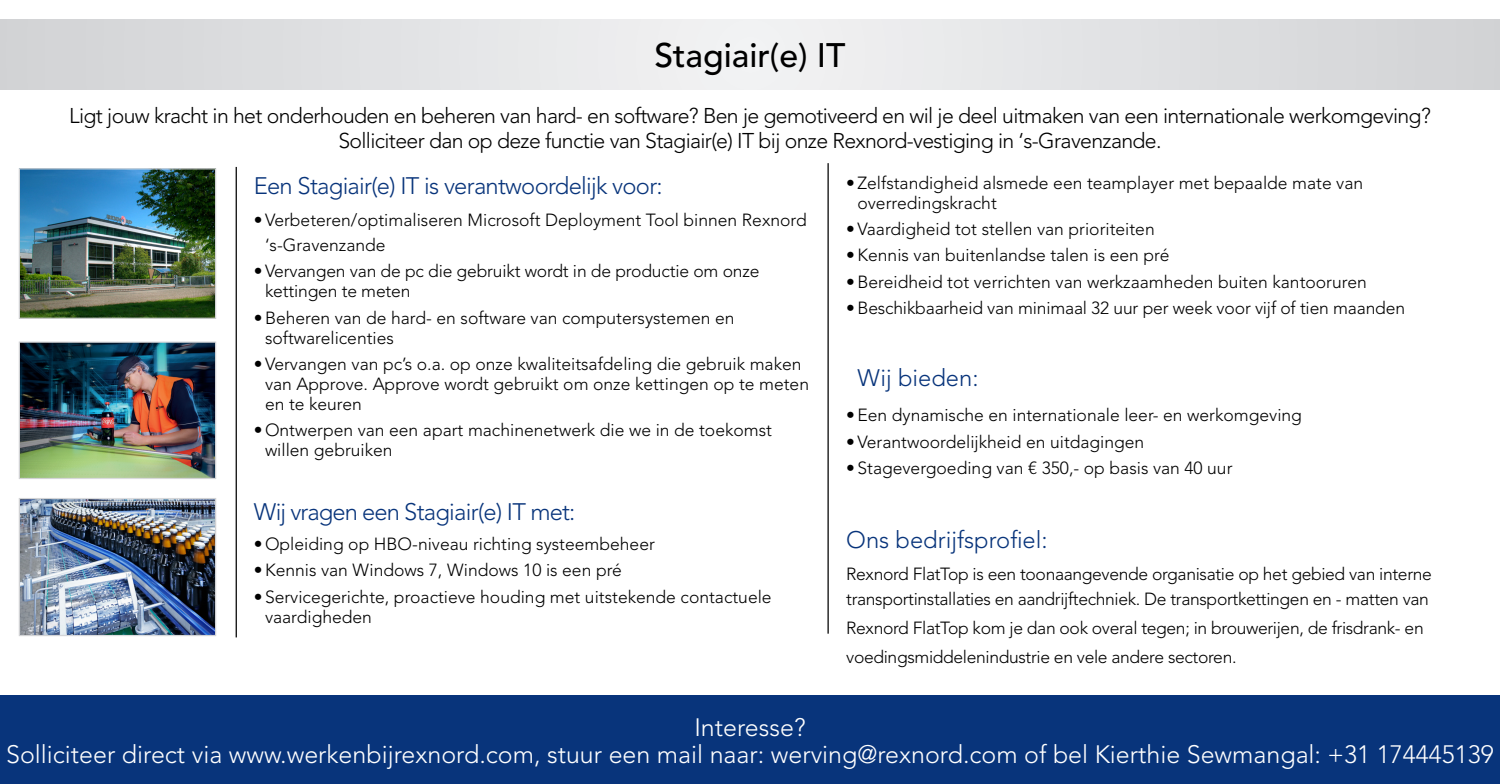
<style>
.page{position:relative;width:1500px;height:784px;background:#fff}
.page>*{position:absolute;margin:0;border:0;box-sizing:border-box;transform-origin:0 0}
.overview_10pt_35_lig{font:500 33.75px "Avenir LT Std";color:#000}
.overview_10pt_35_lig-2{font:300 25px/27.5px "Avenir LT Std";color:#fff;text-align:center}
.Callout_Header_Space{font:300 23.75px "Avenir LT Std";letter-spacing:-.03em;color:#08347b}
.Callout_Header_Space-2{font:300 23.75px "Avenir LT Std";color:#08347b}
.overview_10pt_35_lig-3{font:300 21.25px "Avenir LT Std";letter-spacing:-.03em;color:#000}
.Bullet_level_1{font:300 17.5px/20px "Avenir LT Std";color:#000}
.Bullet_level_1-2{font:300 17.5px/25px "Avenir LT Std";letter-spacing:-.02em;color:#000}
</style>
<div class="page">
<div style="left:0;top:696px;width:1500px;height:88px;background:#08347b"></div>
<svg style="left:0;top:19px;width:1500px;height:70px;background:#e1e2e3"></svg>
<img style="left:21px;top:170px;width:193px;height:147px">
<div style="left:19px;top:168px;width:197px;height:151px;border:1px solid #fff"></div>
<img style="left:21px;top:343px;width:193px;height:134px">
<div style="left:19px;top:341px;width:197px;height:138px;border:1px solid #fff"></div>
<img style="left:21px;top:500px;width:193px;height:134px">
<div style="left:19px;top:498px;width:197px;height:138px;border:1px solid #fff"></div>
<hr style="left:236px;top:167px;width:1px;height:470px;background:#000">
<hr style="left:828px;top:163px;width:1px;height:470px;background:#000">
<p class="overview_10pt_35_lig" style="left:654px;top:36px;width:193px">Stagiair(e) IT</p>
<p class="overview_10pt_35_lig-3" style="left:69px;top:103px;width:1363px">Ligt jouw kracht in het onderhouden en beheren van hard- en software? Ben je gemotiveerd en wil je deel uitmaken van een internationale werkomgeving?</p>
<p class="overview_10pt_35_lig-3" style="left:338px;top:128px;width:825px">Solliciteer dan op deze functie van Stagiair(e) IT bij onze Rexnord-vestiging in ‘s-Gravenzande.</p>
<p class="Callout_Header_Space" style="left:254px;top:171px;width:410px">Een Stagiair(e) IT is verantwoordelijk voor:</p>
<p class="Bullet_level_1" style="left:265px;top:208px;width:543px;line-height:25px;text-indent:-11px">•Verbeteren/optimaliseren Microsoft Deployment Tool binnen Rexnord ‘s-Gravenzande</p>
<p class="Bullet_level_1" style="left:265px;top:261px;width:496px;text-indent:-11px">•Vervangen van de pc die gebruikt wordt in de productie om onze kettingen te meten</p>
<p class="Bullet_level_1" style="left:265px;top:308px;width:471px;text-indent:-11px">•Beheren van de hard- en software van computersystemen en softwarelicenties</p>
<p class="Bullet_level_1" style="left:265px;top:354px;width:546px;text-indent:-11px">•Vervangen van pc’s o.a. op onze kwaliteitsafdeling die gebruik maken van Approve. Approve wordt gebruikt om onze kettingen op te meten en te keuren</p>
<p class="Bullet_level_1" style="left:265px;top:420px;width:509px;text-indent:-11px">• Ontwerpen van een apart machinenetwerk die we in de toekomst willen gebruiken</p>
<p class="Callout_Header_Space" style="left:254px;top:498px;width:323px">Wij vragen een Stagiair(e) IT met:</p>
<p class="Bullet_level_1" style="left:254px;top:534px;width:403px">• Opleiding op HBO-niveau richting systeembeheer</p>
<p class="Bullet_level_1" style="left:254px;top:560px;width:370px">•Kennis van Windows 7, Windows 10 is een pré</p>
<p class="Bullet_level_1" style="left:265px;top:586px;width:508px;text-indent:-11px">• Servicegerichte, proactieve houding met uitstekende contactuele vaardigheden</p>
<p class="Bullet_level_1" style="left:858px;top:173px;width:507px;text-indent:-11px">• Zelfstandigheid alsmede een teamplayer met bepaalde mate van overredingskracht</p>
<p class="Bullet_level_1" style="left:846px;top:219px;width:310px">•Vaardigheid tot stellen van prioriteiten</p>
<p class="Bullet_level_1" style="left:846px;top:245px;width:325px">•Kennis van buitenlandse talen is een pré</p>
<p class="Bullet_level_1" style="left:846px;top:272px;width:522px">•Bereidheid tot verrichten van werkzaamheden buiten kantooruren</p>
<p class="Bullet_level_1" style="left:846px;top:298px;width:560px">•Beschikbaarheid van minimaal 32 uur per week voor vijf of tien maanden</p>
<p class="Callout_Header_Space-2" style="left:858px;top:364px;width:123px">Wij bieden:</p>
<p class="Bullet_level_1" style="left:846px;top:405px;width:457px">•Een dynamische en internationale leer- en werkomgeving</p>
<p class="Bullet_level_1" style="left:846px;top:432px;width:300px">•Verantwoordelijkheid en uitdagingen</p>
<p class="Bullet_level_1" style="left:846px;top:458px;width:388px">• Stagevergoeding van € 350,- op basis van 40 uur</p>
<p class="Callout_Header_Space-2" style="left:846px;top:525px;width:203px">Ons bedrijfsprofiel:</p>
<p class="Bullet_level_1-2" style="left:846px;top:562px;width:587px">Rexnord FlatTop is een toonaangevende organisatie op het gebied van interne transportinstallaties en aandrijftechniek. De transportkettingen en - matten van</p>
<p class="Bullet_level_1-2" style="left:846px;top:614px;width:579px;line-height:28.8px">Rexnord FlatTop kom je dan ook overal tegen; in brouwerijen, de frisdrank- en voedingsmiddelenindustrie en vele andere sectoren.</p>
<p class="overview_10pt_35_lig-2" style="left:6px;top:713px;width:1489px">Interesse?<br>Solliciteer direct via www.werkenbijrexnord.com, stuur een mail naar: werving@rexnord.com of bel Kierthie Sewmangal: +31 174445139</p>
</div>
